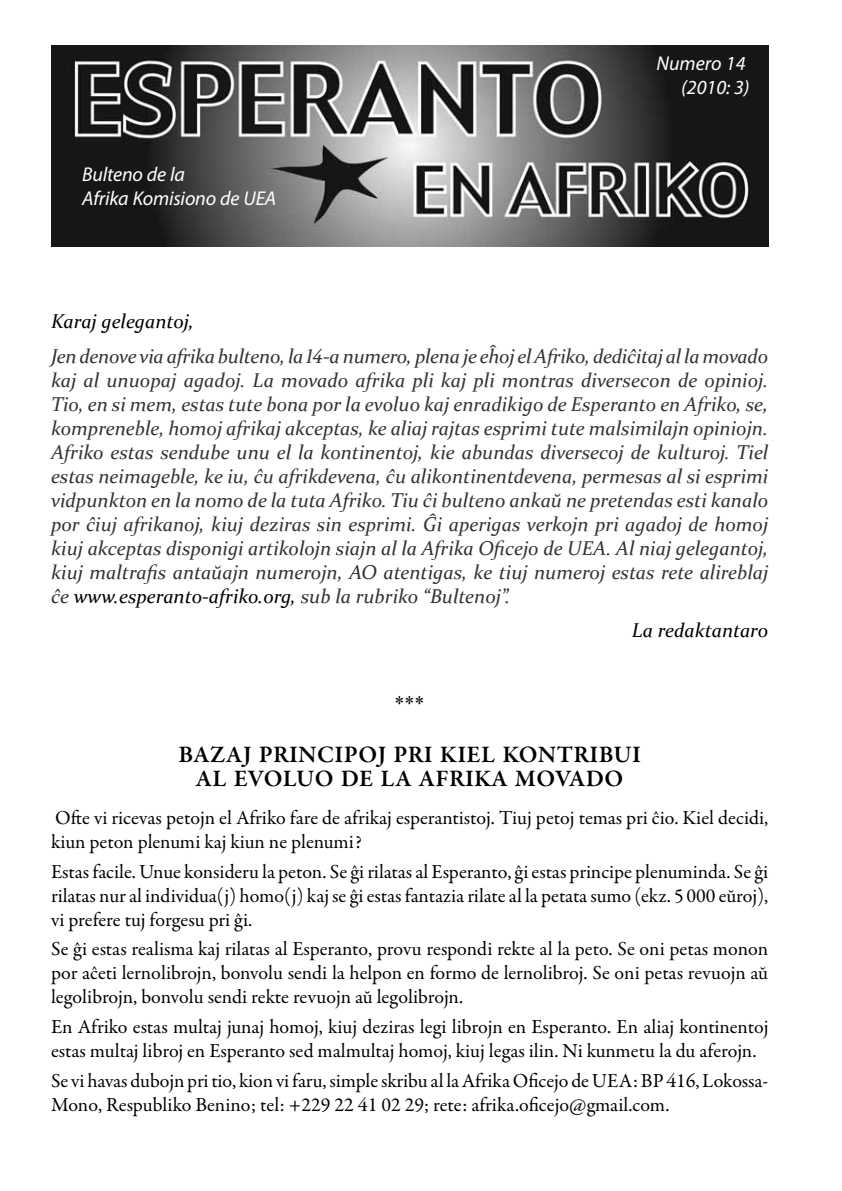
<style>
.page{position:relative;width:842px;height:1191px;background:#fff}
.page>*{position:absolute;margin:0;border:0;box-sizing:border-box;transform-origin:0 0}
.t1{font:600 24px/24px "Garamond Premr Pro";letter-spacing:.01em;color:#000;text-align:center}
.t2{font:20px/24px "Garamond Premr Pro";letter-spacing:-.005em;color:#000}
.t3{font:italic 20px/24px "Constantia";color:#333;text-align:justify}
.t4{font:italic 20px/24px "Myriad Pro";letter-spacing:-.01em;color:#fff;text-align:right}
.t5{font:italic 20px "Constantia";color:#000}
.t6{font:20px "Times New Roman";color:#000}
.s1{color:#000}
</style>
<div class="page">
<img style="left:51px;top:45px;width:717px;height:202px">
<p class="t4" style="left:82px;top:162px;width:196px;text-align:left">Bulteno de la<br>Afrika Komisiono de UEA</p>
<p class="t4" style="left:656px;top:51px;width:95px">Numero 14 (2010: 3)</p>
<p class="t5" style="left:51px;top:308px;width:144px">Karaj gelegantoj,</p>
<p class="t3" style="left:51px;top:344px;width:719px">Jen denove via afrika bulteno, la 14‑a numero, plena je eĥoj el Afriko, dediĉitaj al la movado kaj al unuopaj agadoj. La movado afrika pli kaj pli montras diversecon de opinioj.<br>Tio, en si mem, estas tute bona por la evoluo kaj enradikigo de Esperanto en Afriko, se, kompreneble, homoj afrikaj akceptas, ke aliaj rajtas esprimi tute malsimilajn opiniojn.<br>Afriko estas sendube unu el la kontinentoj, kie abundas diversecoj de kulturoj. Tiel estas neimageble, ke iu, ĉu afrikdevena, ĉu alikontinentdevena, permesas al si esprimi vidpunkton en la nomo de la tuta Afriko. Tiu ĉi bulteno ankaŭ ne pretendas esti kanalo por ĉiuj afrikanoj, kiuj deziras sin esprimi. Ĝi aperigas verkojn pri agadoj de homoj kiuj akceptas disponigi artikolojn siajn al la Afrika Oficejo de UEA. Al niaj gelegantoj, kiuj maltrafis antaŭajn numerojn, AO atentigas, ke tiuj numeroj estas rete alireblaj ĉe <span class="s1">www.esperanto-afriko.org,</span> sub la rubriko “Bultenoj”.</p>
<p class="t5" style="left:632px;top:616px;width:138px">La redaktantaro</p>
<p class="t6" style="left:395px;top:689px;width:31px">***</p>
<p class="t1" style="left:178px;top:743px;width:464px">BAZAJ PRINCIPOJ PRI KIEL KONTRIBUI<br>AL EVOLUO DE LA AFRIKA MOVADO</p>
<p class="t2" style="left:51px;top:806px;width:719px">Ofte vi ricevas petojn el Afriko fare de afrikaj esperantistoj. Tiuj petoj temas pri ĉio. Kiel decidi, kiun peton plenumi kaj kiun ne plenumi?</p>
<p class="t2" style="left:51px;top:860px;width:719px;text-align:justify">Estas facile. Unue konsideru la peton. Se ĝi rilatas al Esperanto, ĝi estas principe plenuminda. Se ĝi rilatas nur al individua(j) homo(j) kaj se ĝi estas fantazia rilate al la petata sumo (ekz. 5 000 eŭroj), vi prefere tuj forgesu pri ĝi.</p>
<p class="t2" style="left:51px;top:937px;width:719px;text-align:justify">Se ĝi estas realisma kaj rilatas al Esperanto, provu respondi rekte al la peto. Se oni petas monon por aĉeti lernolibrojn, bonvolu sendi la helpon en formo de lernolibroj. Se oni petas revuojn aŭ legolibrojn, bonvolu sendi rekte revuojn aŭ legolibrojn.</p>
<p class="t2" style="left:51px;top:1015px;width:719px">En Afriko estas multaj junaj homoj, kiuj deziras legi librojn en Esperanto. En aliaj kontinentoj estas multaj libroj en Esperanto sed malmultaj homoj, kiuj legas ilin. Ni kunmetu la du aferojn.</p>
<p class="t2" style="left:51px;top:1069px;width:719px">Se vi havas dubojn pri tio, kion vi faru, simple skribu al la Afrika Oficejo de UEA: BP 416, Lokossa-<br>Mono, Respubliko Benino; tel: +229 22 41 02 29; rete: afrika.oficejo@gmail.com.</p>
</div>
